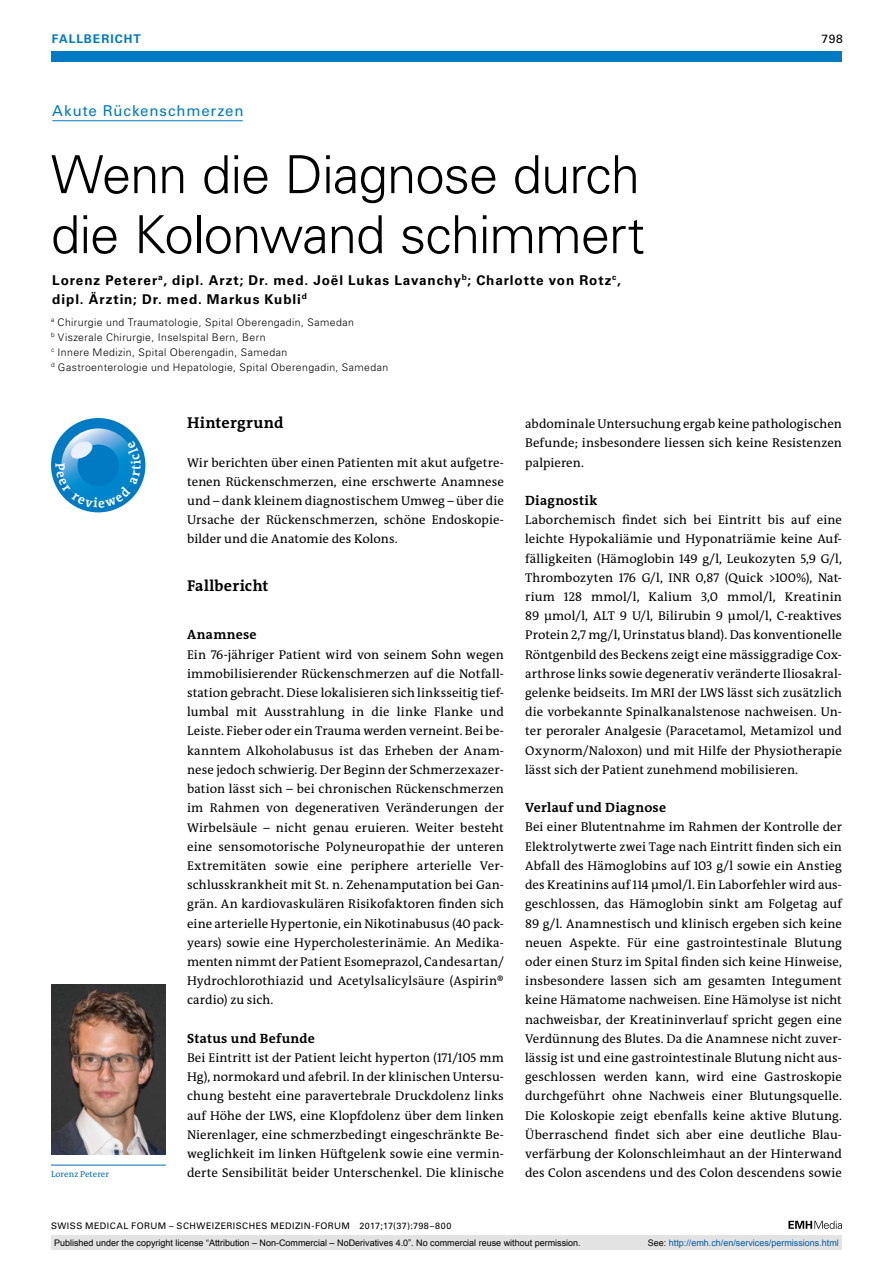
<style>
.page{position:relative;width:893px;height:1263px;background:#fff}
.page>*{position:absolute;margin:0;border:0;box-sizing:border-box;transform-origin:0 0}
.t1{font:300 52.5px/60px "Univers LT Std";letter-spacing:-.015em;color:#000}
.t2{font:700 15.75px "The Antiqua B W7";letter-spacing:.015em;color:#000}
.t3{font:15px "Univers LT Std";letter-spacing:.06em;color:#007ac3}
.t4{font:700 13.5px/19.2px "Univers LT Std";letter-spacing:.065em;color:#000}
.t5{font:700 13.5px "The Antiqua B W7";letter-spacing:.025em;color:#000}
.t6{font:12.75px/19.2px "The Antiqua B W5 Plain";letter-spacing:.005em;color:#000;text-align:justify}
.t7{font:700 12px "Univers LT Std";letter-spacing:.08em;color:#007ac3}
.t8{font:12px "Univers LT Std";color:#000}
.t9{font:300 10.5px/15px "Univers LT Std";letter-spacing:.04em;color:#000}
.t10{font:9px "Arial";color:#000}
.t11{font:9px "Univers LT Std";letter-spacing:.05em;color:#000}
.t12{font:9px "Arial";color:#005ba9}
.t13{font:8.7px "The Antiqua B W5 Plain";letter-spacing:.01em;color:#006dae}
.s1{color:#000}
</style>
<div class="page">
<div style="left:51px;top:51px;width:791px;height:11px;background:#007ac3"></div>
<svg style="left:788px;top:1221px;width:54px;height:8px"></svg>
<hr style="left:52px;top:120px;width:191px;height:1px;background:#007ac3">
<hr style="left:51px;top:1165px;width:115px;height:1px;background:#006dae">
<img style="left:51px;top:984px;width:115px;height:170px">
<div style="left:51px;top:1235px;width:791px;height:15px;background:#e3e3e3"></div>
<svg style="left:51px;top:418px;width:94px;height:94px"></svg>
<p class="t7" style="left:52px;top:31px;width:91px">FALLBERICHT</p>
<p class="t8" style="left:822px;top:31px;width:23px">798</p>
<p class="t3" style="left:52px;top:102px;width:193px">Akute Rückenschmerzen</p>
<h1 class="t1" style="left:51px;top:145px;width:595px">Wenn die Diagnose durch die Kolonwand schimmert</h1>
<p class="t4" style="left:52px;top:271px;width:570px">Lorenz Peterer<sup>a</sup>, dipl. Arzt; Dr. med. Joël Lukas Lavanchy<sup>b</sup>; Charlotte von Rotz<sup>c</sup>, dipl. Ärztin; Dr. med. Markus Kubli<sup>d</sup></p>
<p class="t9" style="left:51px;top:314px;width:339px"><sup>a</sup> Chirurgie und Traumatologie, Spital Oberengadin, Samedan<br><sup>b</sup> Viszerale Chirurgie, Inselspital Bern, Bern<br><sup>c</sup> Innere Medizin, Spital Oberengadin, Samedan<br><sup>d</sup> Gastroenterologie und Hepatologie, Spital Oberengadin, Samedan</p>
<p class="t2" style="left:187px;top:413px;width:98px">Hintergrund</p>
<p class="t6" style="left:187px;top:453px;width:318px">Wir berichten über einen Patienten mit akut aufgetre&shy;tenen Rückenschmerzen, eine erschwerte Anamnese und – dank kleinem diagnostischem Umweg – über die Ursache der Rückenschmerzen, schöne Endoskopie&shy;bilder und die Anatomie des Kolons.</p>
<p class="t2" style="left:187px;top:576px;width:83px">Fallbericht</p>
<p class="t5" style="left:187px;top:626px;width:71px">Anamnese</p>
<p class="t6" style="left:187px;top:645px;width:318px">Ein 76-jähriger Patient wird von seinem Sohn wegen immobilisierender Rückenschmerzen auf die Notfall&shy;station gebracht. Diese lokalisieren sich linksseitig tief&shy;lumbal mit Ausstrahlung in die linke Flanke und Leiste. Fieber oder ein Trauma werden verneint. Bei be&shy;kanntem Alkoholabusus ist das Erheben der Anam&shy;nese jedoch schwierig. Der Beginn der Schmerzexazer&shy;bation lässt sich – bei chronischen Rückenschmerzen im Rahmen von degenerativen Veränderungen der Wirbelsäule – nicht genau eruieren. Weiter besteht eine sensomotorische Polyneuropathie der unteren Extremitäten sowie eine periphere arterielle Ver&shy;schlusskrankheit mit St. n. Zehenamputation bei Gan&shy;grän. An kardiovaskulären Risikofaktoren finden sich eine arterielle Hypertonie, ein Nikotinabusus (40 pack&shy;years) sowie eine Hypercholesterinämie. An Medika&shy;menten nimmt der Patient Esomeprazol, Candesartan/ Hydrochlorothiazid und Acetylsalicylsäure (Aspirin® cardio) zu sich.</p>
<p class="t5" style="left:187px;top:1029px;width:129px">Status und Befunde</p>
<p class="t6" style="left:187px;top:1048px;width:318px">Bei Eintritt ist der Patient leicht hyperton (171/105 mm Hg), normokard und afebril. In der klinischen Untersu&shy;chung besteht eine paravertebrale Druckdolenz links auf Höhe der LWS, eine Klopfdolenz über dem linken Nierenlager, eine schmerzbedingt eingeschränkte Be&shy;weglichkeit im linken Hüftgelenk sowie eine vermin&shy;derte Sensibilität beider Unterschenkel. Die klinische</p>
<p class="t6" style="left:525px;top:414px;width:318px">abdominale Untersuchung ergab keine pathologischen Befunde; insbesondere liessen sich keine Resistenzen palpieren.</p>
<p class="t5" style="left:525px;top:492px;width:74px">Diagnostik</p>
<p class="t6" style="left:525px;top:510px;width:318px">Laborchemisch findet sich bei Eintritt bis auf eine leichte Hypokaliämie und Hyponatriämie keine Auf&shy;fälligkeiten (Hämoglobin 149 g/l, Leukozyten 5,9 G/l, Thrombozyten 176 G/l, INR 0,87 (Quick &gt;100%), Nat&shy;rium 128 mmol/l, Kalium 3,0 mmol/l, Kreatinin 89 µmol/l, ALT 9 U/l, Bilirubin 9 μmol/l, C-reaktives Protein 2,7 mg/l, Urinstatus bland). Das konventionelle Röntgenbild des Beckens zeigt eine mässiggradige Cox&shy;arthrose links sowie degenerativ veränderte Iliosakral&shy;gelenke beidseits. Im MRI der LWS lässt sich zusätzlich die vorbekannte Spinalkanalstenose nachweisen. Un&shy;ter peroraler Analgesie (Paracetamol, Metamizol und Oxynorm/Naloxon) und mit Hilfe der Physiotherapie lässt sich der Patient zunehmend mobilisieren.</p>
<p class="t5" style="left:525px;top:799px;width:143px">Verlauf und Diagnose</p>
<p class="t6" style="left:525px;top:818px;width:318px">Bei einer Blutentnahme im Rahmen der Kontrolle der Elektrolytwerte zwei Tage nach Eintritt finden sich ein Abfall des Hämoglobins auf 103 g/l sowie ein Anstieg des Kreatinins auf 114 µmol/l. Ein Laborfehler wird aus&shy;geschlossen, das Hämoglobin sinkt am Folgetag auf 89 g/l. Anamnestisch und klinisch ergeben sich keine neuen Aspekte. Für eine gastrointestinale Blutung oder einen Sturz im Spital finden sich keine Hinweise, insbesondere lassen sich am gesamten Integument keine Hämatome nachweisen. Eine Hämolyse ist nicht nachweisbar, der Kreatininverlauf spricht gegen eine Verdünnung des Blutes. Da die Anamnese nicht zuver&shy;lässig ist und eine gastrointestinale Blutung nicht aus&shy;geschlossen werden kann, wird eine Gastroskopie durchgeführt ohne Nachweis einer Blutungsquelle.<br>Die Koloskopie zeigt ebenfalls keine aktive Blutung.<br>Überraschend findet sich aber eine deutliche Blau&shy;verfärbung der Kolonschleimhaut an der Hinterwand</p>
<p class="t13" style="left:51px;top:1169px;width:60px">Lorenz Peterer</p>
<p class="t6" style="left:525px;top:1163px;width:318px">des Colon ascendens und des Colon descendens sowie</p>
<p class="t11" style="left:51px;top:1220px;width:402px">SWISS MEDICAL FORUM – SCHWEIZERISCHES MEDIZIN-FORUM 2017;17(37):798–800</p>
<p class="t10" style="left:54px;top:1237px;width:528px">Published under the copyright license “Attribution – Non-Commercial – NoDerivatives 4.0”. No commercial reuse without permission.</p>
<p class="t12" style="left:648px;top:1237px;width:193px"><span class="s1">See:</span> http://emh.ch/en/services/permissions.html</p>
</div>
